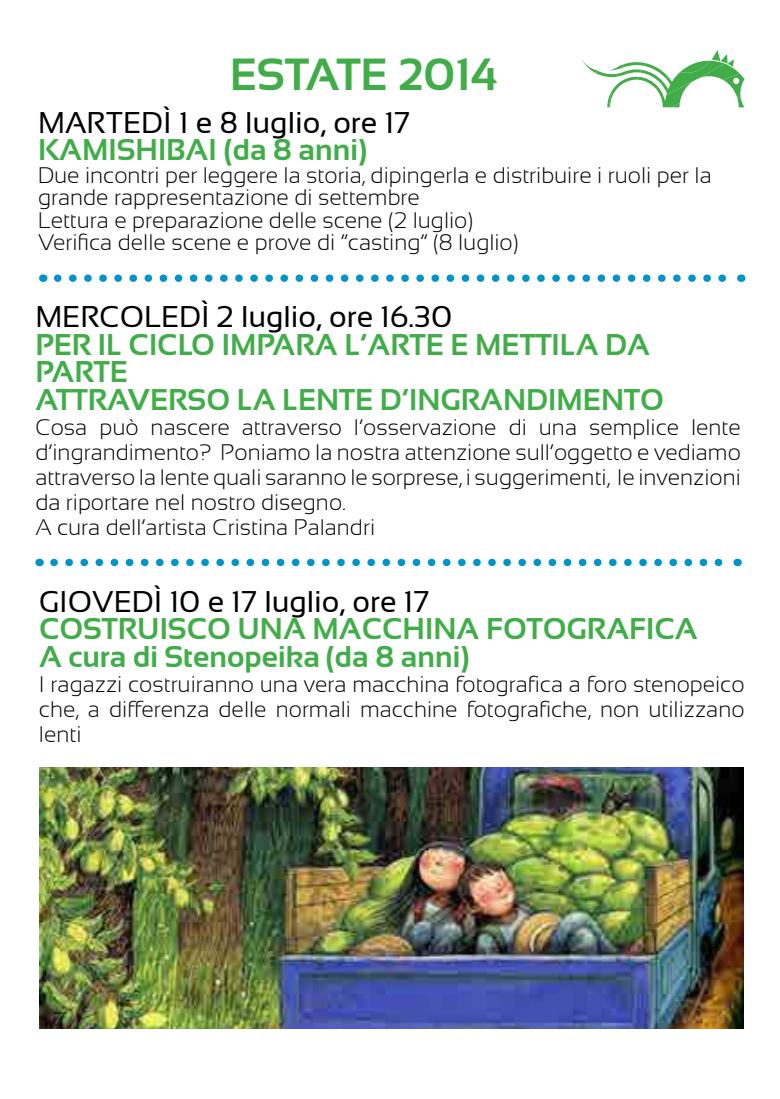
<style>
.page{position:relative;width:780px;height:1099px;background:#fff}
.page>*{position:absolute;margin:0;border:0;box-sizing:border-box;transform-origin:0 0}
.t1{font:700 45px "Sansation";color:#41ad49}
.t2{font:700 30px/27.5px "Sansation";color:#41ad49}
.t3{font:30px "Sansation";color:#000}
.t4{font:300 22.5px/25px "Sansation";color:#000}
</style>
<div class="page">
<svg style="left:581px;top:50px;width:163px;height:57px"></svg>
<img style="left:40px;top:767px;width:703px;height:261px">
<svg style="left:54px;top:558px;width:669px;height:8px"></svg>
<svg style="left:58px;top:274px;width:668px;height:8px"></svg>
<h1 class="t1" style="left:230px;top:49px;width:269px">ESTATE 2014</h1>
<h2 class="t3" style="left:38px;top:106px;width:373px">MARTEDÌ 1 e 8 luglio, ore 17</h2>
<h2 class="t2" style="left:38px;top:136px;width:331px">KAMISHIBAI (da 8 anni)</h2>
<p class="t4" style="left:38px;top:164px;width:675px;line-height:22.5px">Due incontri per leggere la storia, dipingerla e distribuire i ruoli per la grande rappresentazione di settembre<br>Lettura e preparazione delle scene (2 luglio)<br>Verifica delle scene e prove di “casting” (8 luglio)</p>
<h2 class="t3" style="left:35px;top:300px;width:418px">MERCOLEDÌ 2 luglio, ore 16.30</h2>
<h2 class="t2" style="left:35px;top:331px;width:630px">PER IL CICLO IMPARA L’ARTE E METTILA DA<br>PARTE<br>ATTRAVERSO LA LENTE D’INGRANDIMENTO</h2>
<p class="t4" style="left:35px;top:414px;width:707px">Cosa può nascere attraverso l’osservazione di una semplice lente d’ingrandimento? Poniamo la nostra attenzione sull’oggetto e vediamo attraverso la lente quali saranno le sorprese, i suggerimenti, le invenzioni da riportare nel nostro disegno.<br>A cura dell’artista Cristina Palandri</p>
<h2 class="t3" style="left:39px;top:584px;width:392px">GIOVEDÌ 10 e 17 luglio, ore 17</h2>
<h2 class="t2" style="left:39px;top:615px;width:660px">COSTRUISCO UNA MACCHINA FOTOGRAFICA<br>A cura di Stenopeika (da 8 anni)</h2>
<p class="t4" style="left:39px;top:671px;width:707px;text-align:justify">I ragazzi costruiranno una vera macchina fotografica a foro stenopeico che, a differenza delle normali macchine fotografiche, non utilizzano lenti</p>
</div>
